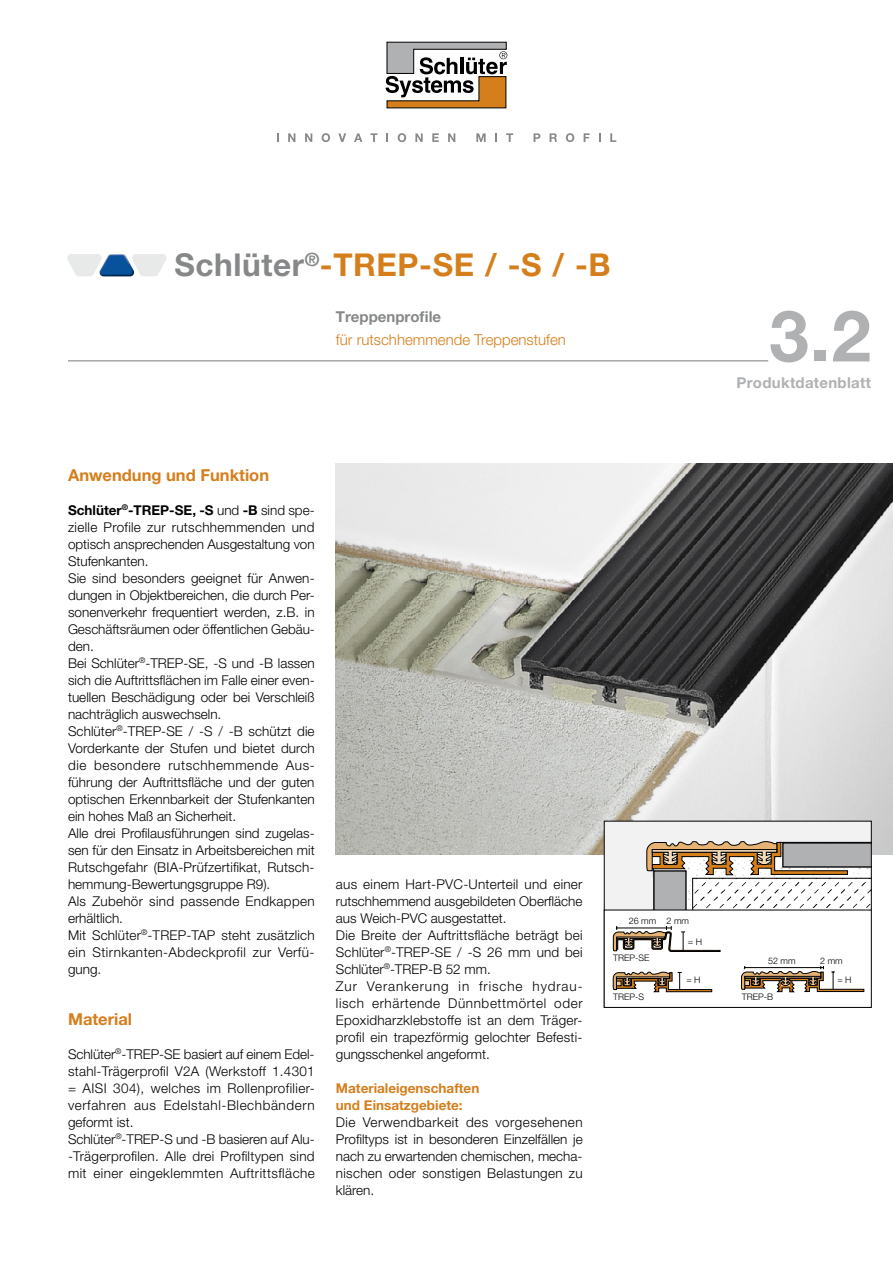
<style>
.page{position:relative;width:893px;height:1263px;background:#fff}
.page>*{position:absolute;margin:0;border:0;box-sizing:border-box;transform-origin:0 0}
.t1{font:700 71.25px "Helvetica Neue LT Pro";color:#b0b1b3}
.t2{font:700 31.5px "Helvetica Neue LT Pro";letter-spacing:.02em;color:#d57e1c}
.t3{font:700 16.5px "Helvetica Neue LT Pro";color:#d57e1c}
.t4{font:300 15px "Helvetica Neue LT Pro";color:#d57e1c}
.t5{font:700 15px "Helvetica Neue LT Pro";letter-spacing:.02em;color:#b0b1b3}
.t6{font:700 15px "Helvetica Neue LT Pro";color:#868788}
.t7{font:300 13.5px/17px "Helvetica Neue LT Pro";letter-spacing:.005em;color:#000}
.t8{font:700 13.5px/17px "Helvetica Neue LT Pro";color:#d57e1c}
.t9{font:300 9px "Helvetica Neue LT Pro";color:#000}
.s1{color:#868788}
.s2{font-weight:700}
</style>
<div class="page">
<img style="left:336px;top:463px;width:557px;height:392px">
<div style="left:606px;top:823px;width:264px;height:86px;background:#f2f2f2"></div>
<div style="left:604px;top:909px;width:268px;height:99px;border:1px solid #000"></div>
<svg style="left:613px;top:841px;width:259px;height:152px"></svg>
<hr style="left:68px;top:360px;width:700px;height:1px;background:#868788">
<svg style="left:67px;top:254px;width:99px;height:22px"></svg>
<svg style="left:386px;top:42px;width:121px;height:66px"></svg>
<svg style="left:288px;top:133px;width:7px;height:9px"></svg>
<svg style="left:305px;top:133px;width:7px;height:9px"></svg>
<svg style="left:322px;top:133px;width:8px;height:9px"></svg>
<svg style="left:338px;top:133px;width:8px;height:9px"></svg>
<svg style="left:354px;top:133px;width:8px;height:9px"></svg>
<svg style="left:370px;top:133px;width:7px;height:9px"></svg>
<svg style="left:386px;top:133px;width:2px;height:9px"></svg>
<svg style="left:398px;top:133px;width:8px;height:9px"></svg>
<svg style="left:415px;top:133px;width:8px;height:9px"></svg>
<svg style="left:432px;top:133px;width:7px;height:9px"></svg>
<svg style="left:448px;top:133px;width:7px;height:9px"></svg>
<svg style="left:476px;top:133px;width:10px;height:9px"></svg>
<svg style="left:495px;top:133px;width:2px;height:9px"></svg>
<svg style="left:506px;top:133px;width:7px;height:9px"></svg>
<svg style="left:534px;top:133px;width:6px;height:9px"></svg>
<svg style="left:550px;top:133px;width:7px;height:9px"></svg>
<svg style="left:566px;top:133px;width:8px;height:9px"></svg>
<svg style="left:584px;top:133px;width:6px;height:9px"></svg>
<svg style="left:599px;top:133px;width:2px;height:9px"></svg>
<svg style="left:610px;top:133px;width:6px;height:9px"></svg>
<h2 class="t2" style="left:174px;top:246px;width:438px"><span class="s1">Schlüter</span><sup>®</sup>-TREP-SE / -S / -B</h2>
<p class="t6" style="left:336px;top:307px;width:107px">Treppenprofile</p>
<p class="t4" style="left:336px;top:330px;width:232px">für rutschhemmende Treppenstufen</p>
<p class="t3" style="left:68px;top:464px;width:203px">Anwendung und Funktion</p>
<p class="t7" style="left:68px;top:501px;width:248px"><span class="s2">Schlüter</span><sup>®</sup><span class="s2">-TREP-SE, -S</span> und <span class="s2">-B</span> sind spe&shy;zielle Profile zur rutschhemmenden und optisch ansprechenden Ausgestaltung von Stufenkanten.<br>Sie sind besonders geeignet für Anwen&shy;dungen in Objektbereichen, die durch Per&shy;sonenverkehr frequentiert werden, z.B. in Geschäftsräumen oder öffentlichen Gebäu&shy;den.<br>Bei Schlüter<sup>®</sup>-TREP-SE, -S und -B lassen sich die Auftrittsflächen im Falle einer even&shy;tuellen Beschädigung oder bei Verschleiß nachträglich auswechseln.<br>Schlüter<sup>®</sup>-TREP-SE / -S / -B schützt die Vorderkante der Stufen und bietet durch die besondere rutschhemmende Aus&shy;führung der Auftrittsfläche und der guten optischen Erkennbarkeit der Stufenkanten ein hohes Maß an Sicherheit.<br>Alle drei Profilausführungen sind zugelas&shy;sen für den Einsatz in Arbeitsbereichen mit Rutschgefahr (BIA-Prüfzertifikat, Rutsch&shy;hemmung-Bewertungsgruppe R9).<br>Als Zubehör sind passende Endkappen erhältlich.<br>Mit Schlüter<sup>®</sup>-TREP-TAP steht zusätzlich ein Stirnkanten-Abdeckprofil zur Verfü&shy;gung.</p>
<p class="t3" style="left:68px;top:1009px;width:66px">Material</p>
<p class="t7" style="left:68px;top:1045px;width:248px">Schlüter<sup>®</sup>-TREP-SE basiert auf einem Edel---- stahl-Trägerprofil V2A (Werkstoff 1.4301 = AISI 304), welches im Rollenprofilier&shy;verfahren aus Edelstahl-Blechbändern geformt ist.<br>Schlüter<sup>®</sup>-TREP-S und -B basieren auf Alu--Trägerprofilen. Alle drei Profiltypen sind mit einer eingeklemmten Auftrittsfläche</p>
<p class="t7" style="left:336px;top:875px;width:248px">aus einem Hart-PVC-Unterteil und einer rutschhemmend ausgebildeten Oberfläche aus Weich-PVC ausgestattet.<br>Die Breite der Auftrittsfläche beträgt bei Schlüter<sup>®</sup>-TREP-SE / -S 26 mm und bei Schlüter<sup>®</sup>-TREP-B 52 mm.<br>Zur Verankerung in frische hydrau&shy;lisch erhärtende Dünnbettmörtel oder Epoxidharzklebstoffe ist an dem Träger&shy;profil ein trapezförmig gelochter Befesti&shy;gungsschenkel angeformt.</p>
<p class="t8" style="left:336px;top:1079px;width:145px">Materialeigenschaften und Einsatzgebiete:</p>
<p class="t7" style="left:336px;top:1113px;width:248px;text-align:justify">Die Verwendbarkeit des vorgesehenen Profiltyps ist in besonderen Einzelfällen je nach zu erwartenden chemischen, mecha&shy;nischen oder sonstigen Belastungen zu klären.</p>
<p class="t9" style="left:629px;top:915px;width:29px">26 mm</p>
<p class="t9" style="left:613px;top:952px;width:38px">TREP-SE</p>
<p class="t9" style="left:613px;top:991px;width:33px">TREP-S</p>
<p class="t9" style="left:667px;top:915px;width:24px">2 mm</p>
<p class="t9" style="left:688px;top:936px;width:16px">= H</p>
<p class="t9" style="left:686px;top:974px;width:16px">= H</p>
<h1 class="t1" style="left:769px;top:292px;width:103px">3.2</h1>
<p class="t5" style="left:736px;top:373px;width:136px">Produktdatenblatt</p>
<p class="t9" style="left:768px;top:955px;width:29px">52 mm</p>
<p class="t9" style="left:742px;top:991px;width:33px">TREP-B</p>
<p class="t9" style="left:820px;top:955px;width:24px">2 mm</p>
<p class="t9" style="left:837px;top:974px;width:16px">= H</p>
</div>
